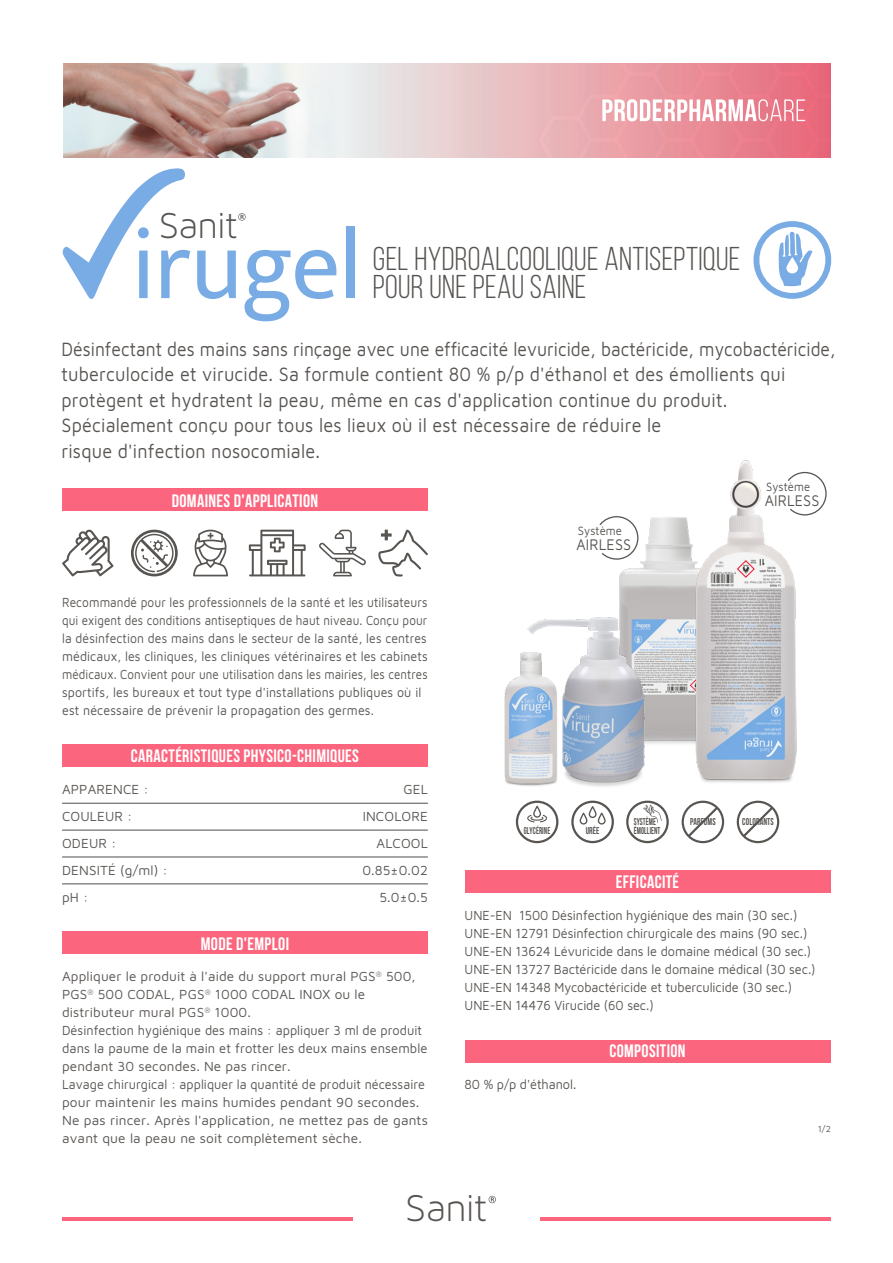
<style>
.page{position:relative;width:893px;height:1263px;background:#fff}
.page>*{position:absolute;margin:0;border:0;box-sizing:border-box;transform-origin:0 0}
.t1{font:101.1px "Mukta Mahee";color:#79ace4;scale:.95 1}
.t2{font:39.9px "Maven Pro Light 300";letter-spacing:-.005em;color:#575451;scale:.95 1}
.t3{font:38.55px "Maven Pro Light 300";letter-spacing:-.005em;color:#575451;scale:.95 1}
.t4{font:33px "Bebas Neue";letter-spacing:.01em;color:#575451}
.t5{font:19.8px/25.5px "Maven Pro";letter-spacing:.01em;color:#575451;scale:.88 1}
.t6{font:700 18px "Bebas Neue";letter-spacing:.02em;color:#fff}
.t7{font:15.9px "Maven Pro";letter-spacing:.01em;color:#575451;scale:.91 1}
.t8{font:13.5px/18px "Maven Pro";letter-spacing:.005em;color:#575451}
.t9{font:13.5px/18px "Maven Pro";letter-spacing:.005em;color:#575451;scale:.88 1}
.t10{font:13.5px/18px "Maven Pro";letter-spacing:.005em;color:#575451;scale:.94 1}
.t11{font:12.3px "Maven Pro";letter-spacing:.01em;color:#575451;scale:.91 1}
.t12{font:700 9.9px "Bebas Neue";letter-spacing:.01em;color:#575451;scale:.89 1}
.t13{font:700 9.9px "Bebas Neue";letter-spacing:.01em;color:#575451;scale:.79 1}
.t14{font:700 9.9px "Bebas Neue";letter-spacing:.01em;color:#575451;scale:.8 1}
.t15{font:9px "Maven Pro";color:#575451}
</style>
<div class="page">
<div style="left:62px;top:745px;width:366px;height:22px;background:#fc657e"></div>
<div style="left:62px;top:489px;width:366px;height:22px;background:#fc657e"></div>
<hr style="left:62px;top:803px;width:366px;height:1px;background:#514e4b">
<hr style="left:62px;top:830px;width:366px;height:1px;background:#514e4b">
<hr style="left:62px;top:857px;width:366px;height:1px;background:#514e4b">
<hr style="left:62px;top:884px;width:366px;height:1px;background:#514e4b">
<svg style="left:238px;top:213px;width:8px;height:8px"></svg>
<svg style="left:62px;top:168px;width:123px;height:131px"></svg>
<div style="left:465px;top:870px;width:365px;height:23px;background:#fc657e"></div>
<div style="left:465px;top:1040px;width:365px;height:22px;background:#fc657e"></div>
<div style="left:62px;top:932px;width:366px;height:22px;background:#fc657e"></div>
<svg style="left:131px;top:530px;width:47px;height:46px"></svg>
<svg style="left:62px;top:529px;width:51px;height:47px"></svg>
<svg style="left:193px;top:530px;width:35px;height:46px"></svg>
<svg style="left:249px;top:530px;width:57px;height:46px"></svg>
<svg style="left:753px;top:221px;width:79px;height:78px"></svg>
<svg style="left:378px;top:530px;width:50px;height:46px"></svg>
<svg style="left:319px;top:530px;width:47px;height:46px"></svg>
<svg style="left:682px;top:801px;width:42px;height:42px"></svg>
<svg style="left:737px;top:801px;width:42px;height:42px"></svg>
<svg style="left:571px;top:803px;width:43px;height:40px"></svg>
<svg style="left:626px;top:801px;width:43px;height:42px"></svg>
<svg style="left:516px;top:803px;width:42px;height:40px"></svg>
<svg style="left:489px;top:1196px;width:7px;height:7px"></svg>
<hr style="left:63px;top:1217px;width:290px;height:4px;background:#fc657e">
<hr style="left:540px;top:1217px;width:290px;height:4px;background:#fc657e">
<img style="left:64px;top:63px;width:766px;height:95px">
<svg style="left:602px;top:99px;width:203px;height:22px"></svg>
<img style="left:619px;top:517px;width:58px;height:227px">
<img style="left:619px;top:588px;width:33px;height:198px">
<img style="left:504px;top:617px;width:115px;height:186px">
<img style="left:677px;top:460px;width:132px;height:323px">
<svg style="left:788px;top:472px;width:39px;height:43px"></svg>
<svg style="left:600px;top:516px;width:38px;height:44px"></svg>
<h3 class="t3" style="left:159px;top:204px;width:84px">Sanit</h3>
<h1 class="t1" style="left:131px;top:204px;width:244px">irugel</h1>
<h3 class="t4" style="left:373px;top:240px;width:369px">GEL HYDROALCOOLIQUE ANTISEPTIQUE</h3>
<h3 class="t4" style="left:373px;top:269px;width:215px">POUR UNE PEAU SAINE</h3>
<p class="t5" style="left:62px;top:335px;width:881px">Désinfectant des mains sans rinçage avec une efficacité levuricide, bactéricide, mycobactéricide, tuberculocide et virucide. Sa formule contient 80 % p/p d'éthanol et des émollients qui protègent et hydratent la peau, même en cas d'application continue du produit.<br>Spécialement conçu pour tous les lieux où il est nécessaire de réduire le<br>risque d'infection nosocomiale.</p>
<h3 class="t6" style="left:172px;top:490px;width:148px">DOMAINES D'APPLICATION</h3>
<p class="t9" style="left:62px;top:592px;width:417px">Recommandé pour les professionnels de la santé et les utilisateurs qui exigent des conditions antiseptiques de haut niveau. Conçu pour la désinfection des mains dans le secteur de la santé, les centres médicaux, les cliniques, les cliniques vétérinaires et les cabinets médicaux. Convient pour une utilisation dans les mairies, les centres sportifs, les bureaux et tout type d'installations publiques où il est nécessaire de prévenir la propagation des germes.</p>
<h3 class="t6" style="left:131px;top:746px;width:229px">CARACTÉRISTIQUES PHYSICO-CHIMIQUES</h3>
<p class="t8" style="left:62px;top:779px;width:88px">APPARENCE :</p>
<p class="t8" style="left:403px;top:779px;width:26px">GEL</p>
<p class="t8" style="left:62px;top:806px;width:72px">COULEUR :</p>
<p class="t8" style="left:363px;top:806px;width:67px">INCOLORE</p>
<p class="t8" style="left:62px;top:833px;width:56px">ODEUR :</p>
<p class="t8" style="left:377px;top:833px;width:53px">ALCOOL</p>
<p class="t8" style="left:62px;top:860px;width:107px">DENSITÉ (g/ml) :</p>
<p class="t8" style="left:362px;top:860px;width:67px">0.85±0.02</p>
<p class="t8" style="left:62px;top:887px;width:28px">pH :</p>
<p class="t8" style="left:379px;top:887px;width:50px">5.0±0.5</p>
<h3 class="t6" style="left:201px;top:933px;width:90px">MODE D'EMPLOI</h3>
<p class="t8" style="left:62px;top:967px;width:367px">Appliquer le produit à l'aide du support mural PGS<sup>®</sup> 500, PGS<sup>®</sup> 500 CODAL, PGS<sup>®</sup> 1000 CODAL INOX ou le distributeur mural PGS<sup>®</sup> 1000.<br>Désinfection hygiénique des mains : appliquer 3 ml de produit dans la paume de la main et frotter les deux mains ensemble pendant 30 secondes. Ne pas rincer.<br>Lavage chirurgical : appliquer la quantité de produit nécessaire pour maintenir les mains humides pendant 90 secondes.<br>Ne pas rincer. Après l'application, ne mettez pas de gants avant que la peau ne soit complètement sèche.</p>
<p class="t11" style="left:578px;top:522px;width:50px">Système</p>
<p class="t7" style="left:577px;top:534px;width:61px">AIRLESS</p>
<p class="t11" style="left:766px;top:478px;width:50px">Système</p>
<p class="t7" style="left:765px;top:489px;width:61px">AIRLESS</p>
<p class="t13" style="left:634px;top:816px;width:30px">SYSTÈME</p>
<p class="t14" style="left:524px;top:825px;width:35px">GLYCÉRINE</p>
<p class="t13" style="left:634px;top:825px;width:35px">ÉMOLLIENT</p>
<p class="t12" style="left:586px;top:825px;width:17px">URÉE</p>
<p class="t12" style="left:690px;top:816px;width:30px">PARFUMS</p>
<p class="t12" style="left:742px;top:816px;width:37px">COLORANTS</p>
<h3 class="t6" style="left:616px;top:871px;width:65px">EFFICACITÉ</h3>
<p class="t10" style="left:465px;top:905px;width:375px">UNE-EN 1500 Désinfection hygiénique des main (30 sec.)<br>UNE-EN 12791 Désinfection chirurgicale des mains (90 sec.)<br>UNE-EN 13624 Lévuricide dans le domaine médical (30 sec.)<br>UNE-EN 13727 Bactéricide dans le domaine médical (30 sec.)<br>UNE-EN 14348 Mycobactéricide et tuberculicide (30 sec.)<br>UNE-EN 14476 Virucide (60 sec.)</p>
<p class="t10" style="left:465px;top:1075px;width:120px">80 % p/p d'éthanol.</p>
<h3 class="t6" style="left:609px;top:1041px;width:78px">COMPOSITION</h3>
<p class="t15" style="left:818px;top:1123px;width:15px">1/2</p>
<h2 class="t2" style="left:405px;top:1186px;width:87px">Sanit</h2>
</div>
